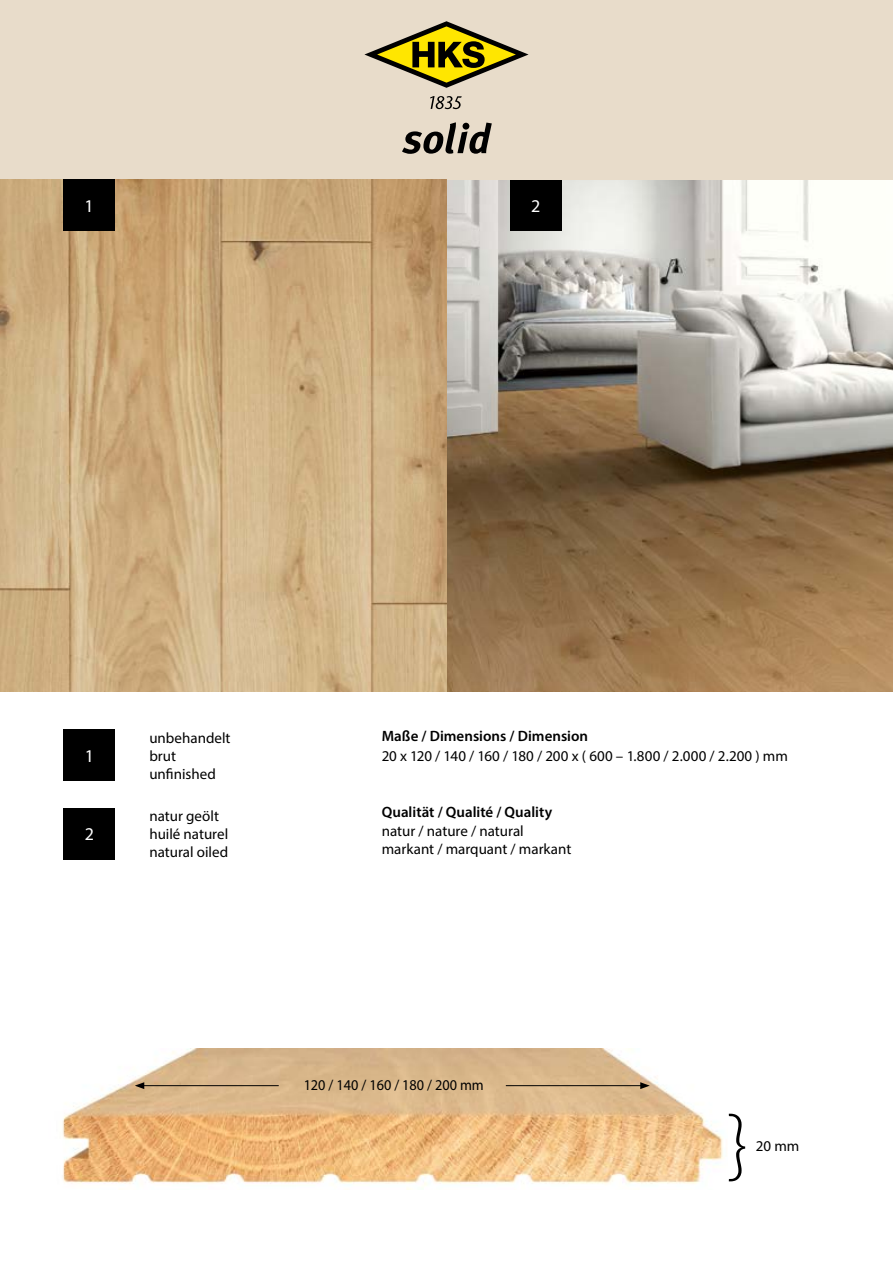
<style>
.page{position:relative;width:893px;height:1263px;background:#fff}
.page>*{position:absolute;margin:0;border:0;box-sizing:border-box;transform-origin:0 0}
.t1{font:300 75.9px "Aleo";color:#000}
.t2{font:18px "Myriad Pro";color:#fff}
.t3{font:15px/18px "Myriad Pro";color:#000}
.t4{font:600 15px "Myriad Pro";color:#000}
.t5{font:15px "Myriad Pro";color:#000;scale:.95 1}
</style>
<div class="page">
<img style="left:0;top:180px;width:893px;height:511px">
<div style="left:510px;top:180px;width:51px;height:51px;background:#000"></div>
<div style="left:0;top:0;width:893px;height:180px;background:#e8dcca"></div>
<div style="left:64px;top:180px;width:51px;height:51px;background:#000"></div>
<img style="left:62px;top:1049px;width:661px;height:140px">
<hr style="left:506px;top:1085px;width:137px;height:1px;background:#000">
<svg style="left:640px;top:1082px;width:10px;height:7px"></svg>
<hr style="left:142px;top:1085px;width:137px;height:1px;background:#000">
<svg style="left:135px;top:1082px;width:9px;height:7px"></svg>
<svg style="left:402px;top:122px;width:90px;height:32px"></svg>
<svg style="left:364px;top:21px;width:165px;height:67px"></svg>
<svg style="left:430px;top:96px;width:32px;height:13px"></svg>
<div style="left:64px;top:730px;width:51px;height:51px;background:#000"></div>
<div style="left:64px;top:808px;width:51px;height:51px;background:#000"></div>
<p class="t2" style="left:84px;top:195px;width:11px">1</p>
<p class="t2" style="left:531px;top:195px;width:11px">2</p>
<p class="t2" style="left:85px;top:744px;width:11px">1</p>
<p class="t2" style="left:85px;top:823px;width:11px">2</p>
<p class="t3" style="left:149px;top:729px;width:83px">unbehandelt brut unfinished</p>
<p class="t3" style="left:149px;top:807px;width:80px">natur geölt huilé naturel natural oiled</p>
<p class="t4" style="left:382px;top:726px;width:208px">Maße / Dimensions / Dimension</p>
<p class="t3" style="left:382px;top:746px;width:408px">20 x 120 / 140 / 160 / 180 / 200 x ( 600 – 1.800 / 2.000 / 2.200 ) mm</p>
<p class="t4" style="left:382px;top:802px;width:172px">Qualität / Qualité / Quality</p>
<p class="t3" style="left:382px;top:821px;width:191px">natur / nature / natural markant / marquant / markant</p>
<p class="t5" style="left:304px;top:1075px;width:191px">120 / 140 / 160 / 180 / 200 mm</p>
<h1 class="t1" style="left:727px;top:1103px;width:23px">}</h1>
<p class="t3" style="left:756px;top:1137px;width:45px">20 mm</p>
</div>
